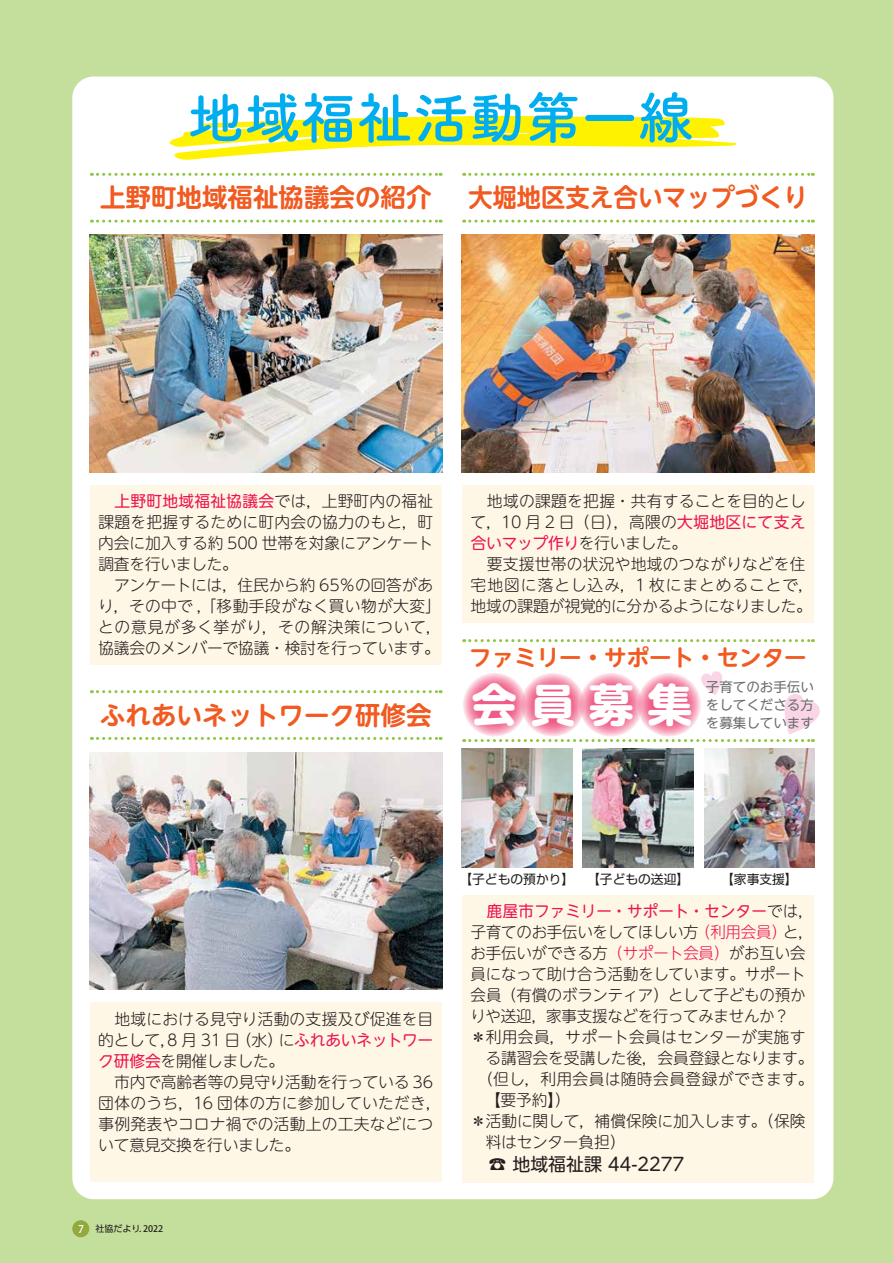
<style>
.page{position:relative;width:893px;height:1263px;background:#c4df9b}
.page>*{position:absolute;margin:0;border:0;box-sizing:border-box;transform-origin:0 0}
.t1{font:56.25px "Tsuku B Rd Gothic Std B";color:#00aeef}
.t2{font:700 45px "UD Shin M Go Pr 6";color:#fff}
.t3{font:700 25.5px "UD Shin M Go Pr 6 De";color:#f15a21}
.t4{font:700 25.5px "UD Shin M Go Pr 6 De";color:#f15a21;scale:.95 1}
.t5{font:700 22.5px "UD Shin M Go Pr 6 De";color:#f15a21}
.t6{font:18px "UD Shin M Go Pr 6";letter-spacing:-.005em;color:#221e1f}
.t7{font:300 15.75px/21px "UD Shin M Go Pr 6";letter-spacing:-.005em;color:#221e1f}
.t8{font:300 15.75px/21px "UD Shin M Go Pr 6";letter-spacing:.015em;color:#221e1f}
.t9{font:15.75px/21px "UD Shin M Go Pr 6";letter-spacing:.01em;color:#ed1551;text-align:right}
.t10{font:300 15.75px "UD Shin M Go Pr 6";letter-spacing:.02em;color:#221e1f}
.t11{font:300 15.75px "UD Shin M Go Pr 6";letter-spacing:.025em;color:#221e1f}
.t12{font:300 15.75px "UD Shin M Go Pr 6";color:#ed1551}
.t13{font:13.5px/18px "UD Shin M Go Pr 6";color:#6d6e71}
.t14{font:12.75px "Shin Go Pr 6";color:#221e1f}
.t15{font:9px "UD Shin Go Pr 6 N";color:#221e1f}
.s1{font-weight:400;color:#ed1551}
.s2{font-family:"Koz Go Pro";font-weight:500}
.s3{font-weight:300;color:#221e1f}
.s4{color:#ed1551}
</style>
<div class="page">
<div style="left:72px;top:77px;width:761px;height:1122px;background:#fff;border-radius:21px"></div>
<svg style="left:464px;top:639px;width:349px;height:3px"></svg>
<div style="left:72px;top:1220px;width:17px;height:17px;background:#91a93d;border-radius:50%"></div>
<svg style="left:169px;top:116px;width:567px;height:44px"></svg>
<svg style="left:91px;top:173px;width:350px;height:3px"></svg>
<svg style="left:91px;top:220px;width:350px;height:3px"></svg>
<div style="left:90px;top:485px;width:352px;height:180px;background:#fff7e5"></div>
<img style="left:89px;top:235px;width:353px;height:237px">
<svg style="left:91px;top:690px;width:350px;height:3px"></svg>
<svg style="left:91px;top:737px;width:350px;height:3px"></svg>
<div style="left:90px;top:1002px;width:352px;height:180px;background:#fff7e5"></div>
<img style="left:89px;top:752px;width:353px;height:237px">
<svg style="left:464px;top:173px;width:349px;height:3px"></svg>
<svg style="left:464px;top:220px;width:349px;height:3px"></svg>
<div style="left:462px;top:485px;width:352px;height:138px;background:#fff7e5"></div>
<img style="left:462px;top:235px;width:352px;height:237px">
<div style="left:462px;top:895px;width:352px;height:287px;background:#fff7e5"></div>
<img style="left:462px;top:748px;width:110px;height:119px">
<img style="left:583px;top:748px;width:110px;height:119px">
<img style="left:704px;top:748px;width:111px;height:119px">
<svg style="left:464px;top:671px;width:356px;height:71px"></svg>
<h1 class="t1" style="left:188px;top:74px;width:508px">地域福祉活動第一線</h1>
<h3 class="t3" style="left:100px;top:176px;width:333px">上野町地域福祉協議会の紹介</h3>
<h3 class="t4" style="left:468px;top:176px;width:358px">大堀地区支え合いマップづくり</h3>
<p class="t7" style="left:98px;top:490px;width:345px;text-indent:16px"><span class="s1">上野町地域福祉協議会</span>では，上野町内の福祉課題を把握するために町内会の協力のもと，町内会に加入する約 500 世帯を対象にアンケート調査を行いました。<br>　アンケートには，住民から約 65％の回答があり，その中で「, 移動手段がなく買い物が大変「との意見が多く挙がり，その解決策について，協議会のメンバーで協議・検討を行っています。</p>
<h3 class="t3" style="left:100px;top:693px;width:333px">ふれあいネットワーク研修会</h3>
<p class="t8" style="left:471px;top:490px;width:345px">　地域の課題を把握・共有することを目的として，10 月 2 日（日，）高隈の<span class="s1">大堀地区にて支え合いマップ作り</span>を行いました。<br>　要支援世帯の状況や地域のつながりなどを住宅地図に落とし込み，1 枚にまとめることで，地域の課題が視覚的に分かるようになりました。</p>
<h3 class="t5" style="left:469px;top:638px;width:339px">ファミリー・サポート・センター</h3>
<h2 class="t2" style="left:472px;top:665px;width:222px">会員募集</h2>
<p class="t13" style="left:706px;top:677px;width:109px">子育てのお手伝い</p>
<p class="t13" style="left:706px;top:695px;width:109px">をしてくださる方を募集しています</p>
<p class="t7" style="left:98px;top:1007px;width:336px;text-align:right">　地域における見守り活動の支援及び促進を目に<span class="s1">ふれあいネットワー</span></p>
<p class="t7" style="left:236px;top:1028px;width:48px">（水）</p>
<p class="t7" style="left:98px;top:1028px;width:345px">的として，8 月 31 日<br><span class="s1">ク研修会</span>を開催しました。<br>　市内で高齢者等の見守り活動を行っている 36団体のうち，16 団体の方に参加していただき，事例発表やコロナ禍での活動上の工夫などについて意見交換を行いました。</p>
<p class="t15" style="left:95px;top:1221px;width:69px">社協だより<span class="s2">. 2022</span></p>
<p class="t14" style="left:459px;top:869px;width:231px">【子どもの預かり】 【子どもの送迎】</p>
<p class="t14" style="left:721px;top:869px;width:78px">【家事支援【</p>
<p class="t9" style="left:487px;top:900px;width:328px">鹿屋市ファミリー・サポート・センター<span class="s3">では，と，</span></p>
<p class="t12" style="left:695px;top:920px;width:93px">（利用会員）</p>
<p class="t7" style="left:471px;top:921px;width:230px">子育てのお手伝いをしてほしい方</p>
<p class="t7" style="left:471px;top:942px;width:336px">お手伝いができる方<span class="s4">（サポート会員）</span>がお互い会</p>
<p class="t7" style="left:471px;top:963px;width:336px">員になって助け合う活動をしています。サポート</p>
<p class="t7" style="left:471px;top:984px;width:336px">会員（有償のボランティア）として子どもの預か</p>
<p class="t7" style="left:470px;top:1005px;width:321px">りや送迎，家事支援などを行ってみませんか?</p>
<p class="t10" style="left:470px;top:1025px;width:337px">＊利用会員，サポート会員はセンターが実施す</p>
<p class="t7" style="left:486px;top:1047px;width:329px">る講習会を受講した後，会員登録となります。</p>
<p class="t11" style="left:478px;top:1067px;width:337px">（但し，利用会員は随時会員登録ができます。</p>
<p class="t7" style="left:485px;top:1089px;width:87px">【要予約 (【</p>
<p class="t7" style="left:470px;top:1110px;width:337px">＊活動に関して，補償保険に加入します。（保険</p>
<p class="t7" style="left:486px;top:1131px;width:141px">料はセンター負担(</p>
<p class="t6" style="left:471px;top:1150px;width:215px">　☎ 地域福祉課 44-2277</p>
</div>
